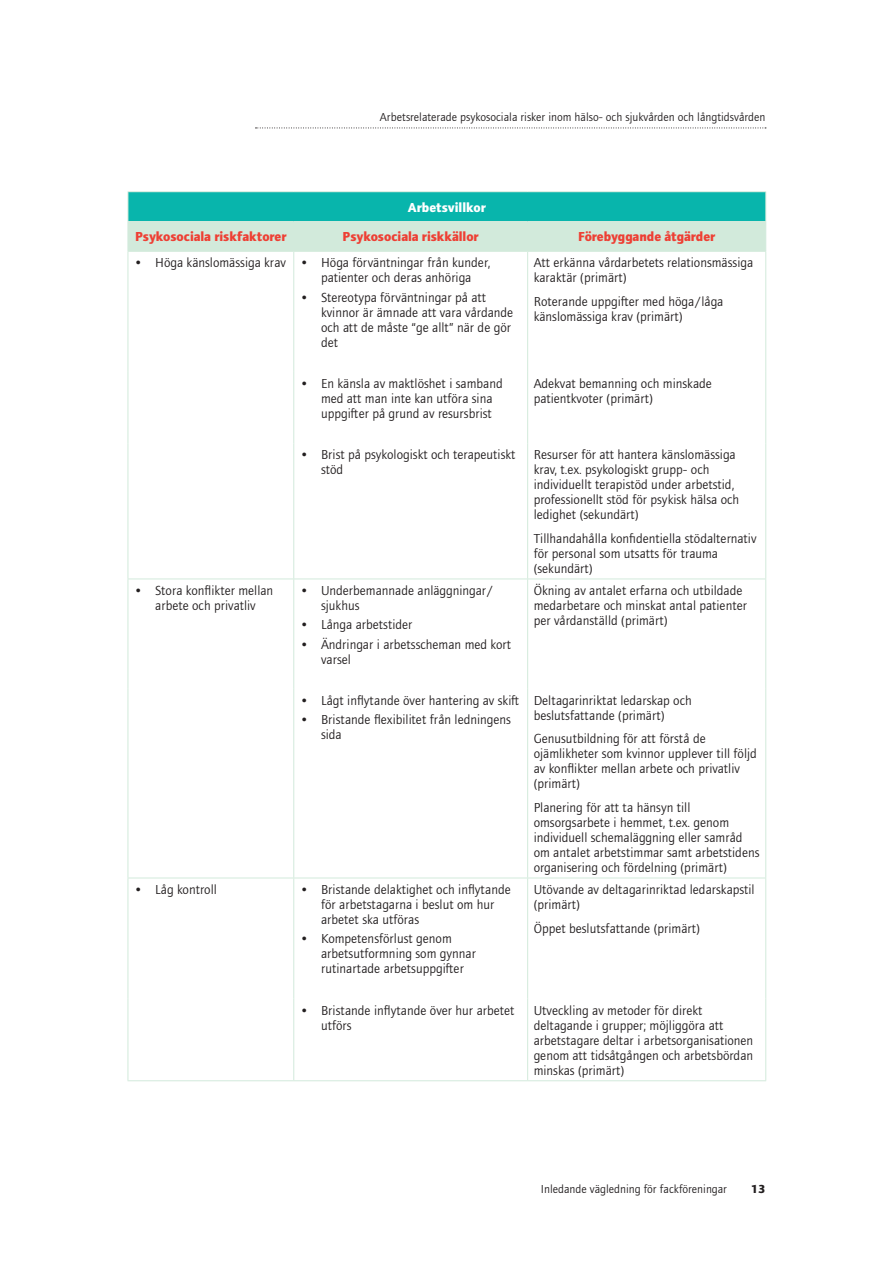
<style>
.page{position:relative;width:893px;height:1263px;background:#fff}
.page>*{position:absolute;margin:0;border:0;box-sizing:border-box;transform-origin:0 0}
.TABLE_-_Content{font:13.5px/15px "Foundry Journal";color:#231f20}
.TABLE_-_Content-2{font:700 13.5px "Foundry Journal";color:#ee3f34}
.TABLE_-_Content-3{font:700 13.5px "Foundry Journal";color:#fff}
.t1{font:12px "Foundry Journal";color:#231f20}
.t2{font:700 12px "Foundry Journal";color:#231f20}
</style>
<div class="page">
<svg style="left:255px;top:128px;width:511px;height:1px"></svg>
<hr style="left:128px;top:191px;width:166px;height:1px;background:#d2eadb">
<hr style="left:294px;top:191px;width:234px;height:1px;background:#d2eadb">
<hr style="left:528px;top:191px;width:238px;height:1px;background:#d2eadb">
<hr style="left:128px;top:251px;width:166px;height:1px;background:#d2eadb">
<hr style="left:294px;top:251px;width:234px;height:1px;background:#d2eadb">
<svg style="left:128px;top:192px;width:638px;height:59px;background:#6fd0c4"></svg>
<hr style="left:528px;top:251px;width:238px;height:1px;background:#d2eadb">
<hr style="left:128px;top:252px;width:1px;height:120px;background:#d2eadb">
<hr style="left:128px;top:372px;width:1px;height:71px;background:#d2eadb">
<hr style="left:128px;top:443px;width:1px;height:136px;background:#d2eadb">
<hr style="left:293px;top:252px;width:1px;height:120px;background:#d2eadb">
<hr style="left:293px;top:372px;width:1px;height:71px;background:#d2eadb">
<hr style="left:293px;top:443px;width:1px;height:136px;background:#d2eadb">
<hr style="left:527px;top:252px;width:1px;height:120px;background:#d2eadb">
<hr style="left:765px;top:252px;width:1px;height:120px;background:#d2eadb">
<hr style="left:527px;top:372px;width:1px;height:71px;background:#d2eadb">
<hr style="left:765px;top:372px;width:1px;height:71px;background:#d2eadb">
<hr style="left:527px;top:443px;width:1px;height:136px;background:#d2eadb">
<hr style="left:765px;top:443px;width:1px;height:136px;background:#d2eadb">
<hr style="left:128px;top:579px;width:166px;height:1px;background:#d2eadb">
<hr style="left:128px;top:579px;width:1px;height:110px;background:#d2eadb">
<hr style="left:128px;top:689px;width:1px;height:189px;background:#d2eadb">
<hr style="left:128px;top:878px;width:1px;height:121px;background:#d2eadb">
<hr style="left:128px;top:999px;width:1px;height:81px;background:#d2eadb">
<hr style="left:294px;top:579px;width:234px;height:1px;background:#d2eadb">
<hr style="left:293px;top:579px;width:1px;height:110px;background:#d2eadb">
<hr style="left:293px;top:689px;width:1px;height:189px;background:#d2eadb">
<hr style="left:293px;top:878px;width:1px;height:121px;background:#d2eadb">
<hr style="left:293px;top:999px;width:1px;height:81px;background:#d2eadb">
<hr style="left:528px;top:579px;width:238px;height:1px;background:#d2eadb">
<hr style="left:527px;top:579px;width:1px;height:110px;background:#d2eadb">
<hr style="left:765px;top:579px;width:1px;height:110px;background:#d2eadb">
<hr style="left:527px;top:689px;width:1px;height:189px;background:#d2eadb">
<hr style="left:765px;top:689px;width:1px;height:189px;background:#d2eadb">
<hr style="left:527px;top:878px;width:1px;height:121px;background:#d2eadb">
<hr style="left:765px;top:878px;width:1px;height:121px;background:#d2eadb">
<hr style="left:527px;top:999px;width:1px;height:81px;background:#d2eadb">
<hr style="left:765px;top:999px;width:1px;height:81px;background:#d2eadb">
<hr style="left:128px;top:878px;width:166px;height:1px;background:#d2eadb">
<hr style="left:128px;top:1080px;width:166px;height:1px;background:#d2eadb">
<hr style="left:294px;top:878px;width:234px;height:1px;background:#d2eadb">
<hr style="left:294px;top:1080px;width:234px;height:1px;background:#d2eadb">
<hr style="left:528px;top:878px;width:238px;height:1px;background:#d2eadb">
<hr style="left:528px;top:1080px;width:238px;height:1px;background:#d2eadb">
<p class="t1" style="left:380px;top:111px;width:387px">Arbetsrelaterade psykosociala risker inom hälso- och sjukvården och långtidsvården</p>
<p class="TABLE_-_Content-3" style="left:408px;top:199px;width:80px">Arbetsvillkor</p>
<p class="TABLE_-_Content-2" style="left:135px;top:229px;width:153px">Psykosociala riskfaktorer</p>
<p class="TABLE_-_Content-2" style="left:343px;top:229px;width:138px">Psykosociala riskkällor</p>
<p class="TABLE_-_Content-2" style="left:578px;top:229px;width:139px">Förebyggande åtgärder</p>
<p class="TABLE_-_Content" style="left:134px;top:255px;width:154px">• Höga känslomässiga krav</p>
<p class="TABLE_-_Content" style="left:300px;top:255px;width:192px;text-align:center">• Höga förväntningar från kunder, patienter och deras anhöriga</p>
<p class="TABLE_-_Content" style="left:321px;top:290px;width:194px;text-indent:-21px">• Stereotypa förväntningar på att kvinnor är ämnade att vara vårdande och att de måste “ge allt” när de gör det</p>
<p class="TABLE_-_Content" style="left:534px;top:255px;width:221px">Att erkänna vårdarbetets relationsmässiga karaktär (primärt)</p>
<p class="TABLE_-_Content" style="left:534px;top:294px;width:191px">Roterande uppgifter med höga/låga känslomässiga krav (primärt)</p>
<p class="TABLE_-_Content" style="left:321px;top:376px;width:183px;text-indent:-21px">• En känsla av maktlöshet i samband med att man inte kan utföra sina uppgifter på grund av resursbrist</p>
<p class="TABLE_-_Content" style="left:534px;top:376px;width:180px">Adekvat bemanning och minskade patientkvoter (primärt)</p>
<p class="TABLE_-_Content" style="left:321px;top:447px;width:196px;text-indent:-21px">• Brist på psykologiskt och terapeutiskt stöd</p>
<p class="TABLE_-_Content" style="left:534px;top:447px;width:207px">Resurser för att hantera känslomässiga krav, t.ex. psykologiskt grupp- och individuellt terapistöd under arbetstid, professionellt stöd för psykisk hälsa och ledighet (sekundärt)</p>
<p class="TABLE_-_Content" style="left:534px;top:531px;width:224px">Tillhandahålla konfidentiella stödalternativ för personal som utsatts för trauma (sekundärt)</p>
<p class="TABLE_-_Content" style="left:134px;top:583px;width:141px;text-align:center">• Stora konflikter mellan arbete och privatliv</p>
<p class="TABLE_-_Content" style="left:321px;top:583px;width:174px;text-indent:-21px">• Underbemannade anläggningar/ sjukhus</p>
<p class="TABLE_-_Content" style="left:300px;top:617px;width:114px">• Långa arbetstider</p>
<p class="TABLE_-_Content" style="left:321px;top:636px;width:192px;text-indent:-21px">• Ändringar i arbetsscheman med kort varsel</p>
<p class="TABLE_-_Content" style="left:300px;top:693px;width:221px">• Lågt inflytande över hantering av skift</p>
<p class="TABLE_-_Content" style="left:321px;top:712px;width:191px;text-indent:-21px">• Bristande flexibilitet från ledningens sida</p>
<p class="TABLE_-_Content" style="left:134px;top:882px;width:84px">• Låg kontroll</p>
<p class="TABLE_-_Content" style="left:321px;top:882px;width:191px;text-indent:-21px">• Bristande delaktighet och inflytande för arbetstagarna i beslut om hur arbetet ska utföras</p>
<p class="TABLE_-_Content" style="left:321px;top:931px;width:157px;text-indent:-21px">• Kompetensförlust genom arbetsutformning som gynnar rutinartade arbetsuppgifter</p>
<p class="TABLE_-_Content" style="left:534px;top:583px;width:215px">Ökning av antalet erfarna och utbildade medarbetare och minskat antal patienter per vårdanställd (primärt)</p>
<p class="TABLE_-_Content" style="left:534px;top:693px;width:160px">Deltagarinriktat ledarskap och beslutsfattande (primärt)</p>
<p class="TABLE_-_Content" style="left:534px;top:731px;width:225px">Genusutbildning för att förstå de ojämlikheter som kvinnor upplever till följd av konflikter mellan arbete och privatliv (primärt)</p>
<p class="TABLE_-_Content" style="left:534px;top:800px;width:227px">Planering för att ta hänsyn till omsorgsarbete i hemmet, t.ex. genom individuell schemaläggning eller samråd om antalet arbetstimmar samt arbetstidens organisering och fördelning (primärt)</p>
<p class="TABLE_-_Content" style="left:534px;top:882px;width:223px">Utövande av deltagarinriktad ledarskapstil (primärt)</p>
<p class="TABLE_-_Content" style="left:534px;top:920px;width:168px">Öppet beslutsfattande (primärt)</p>
<p class="TABLE_-_Content" style="left:321px;top:1003px;width:195px;text-indent:-21px">• Bristande inflytande över hur arbetet utförs</p>
<p class="TABLE_-_Content" style="left:534px;top:1003px;width:221px">Utveckling av metoder för direkt deltagande i grupper; möjliggöra att arbetstagare deltar i arbetsorganisationen genom att tidsåtgången och arbetsbördan minskas (primärt)</p>
<p class="t1" style="left:541px;top:1182px;width:188px">Inledande vägledning för fackföreningar</p>
<p class="t2" style="left:751px;top:1182px;width:16px">13</p>
</div>
